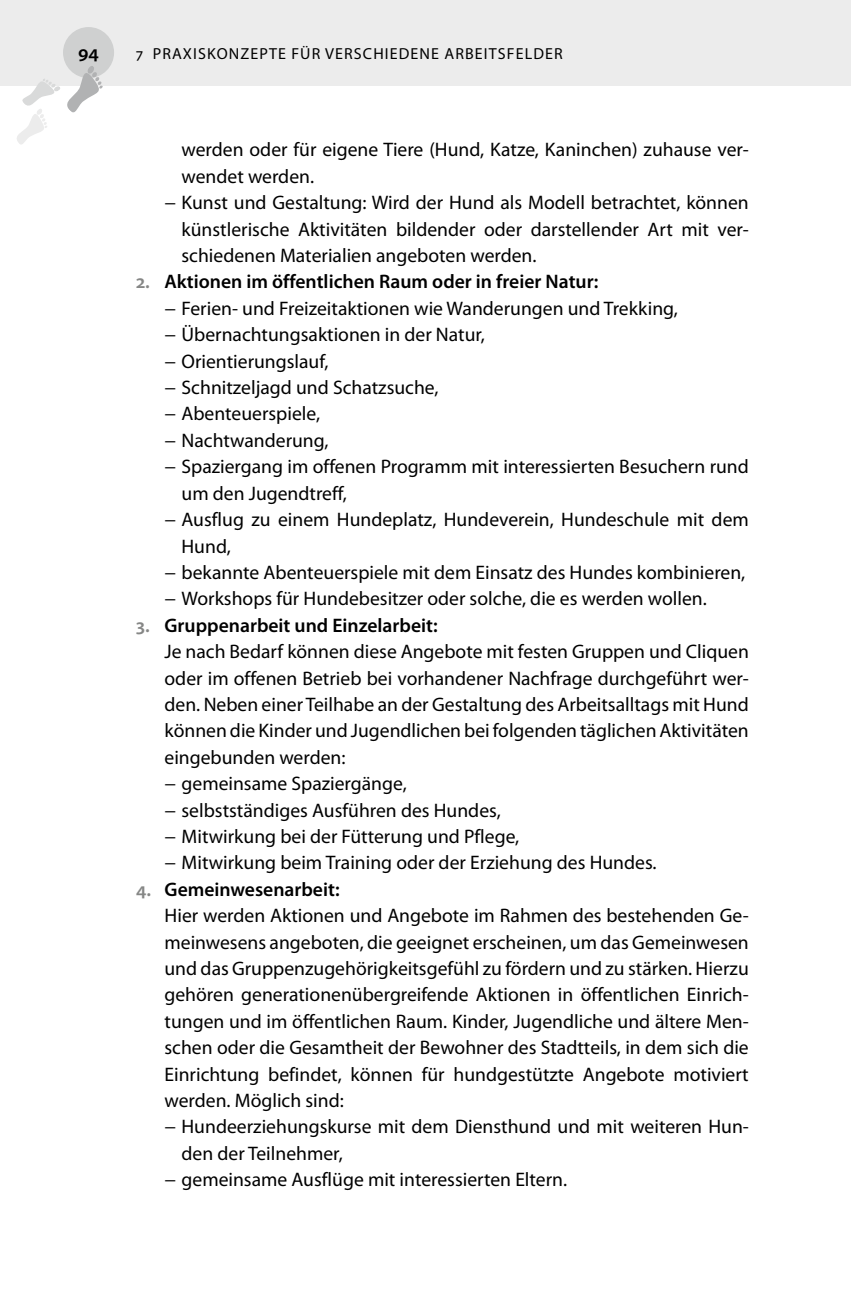
<style>
.page{position:relative;width:851px;height:1304px;background:#fff}
.page>*{position:absolute;margin:0;border:0;box-sizing:border-box;transform-origin:0 0}
.t1{font:19.6px/26.4px "Myriad Pro";color:#000}
.t2{font:600 19.6px "Myriad Pro";color:#000}
.t3{font:16px "Myriad Pro";letter-spacing:.07em;color:#000}
.s1{color:#868786}
.s2{font-weight:600;color:#868786}
.s3{font-weight:600}
</style>
<div class="page">
<div style="left:0;top:0;width:850px;height:85px;background:#ececec"></div>
<div style="left:63px;top:27px;width:51px;height:51px;background:#cfd0d0;border-radius:50%"></div>
<svg style="left:12px;top:65px;width:93px;height:79px"></svg>
<p class="t2" style="left:78px;top:40px;width:22px">94</p>
<p class="t3" style="left:136px;top:44px;width:73px">-7 -PRAXISK</p>
<p class="t3" style="left:229px;top:44px;width:22px">ONZEPT</p>
<p class="t3" style="left:300px;top:44px;width:35px">FÜR -VER</p>
<p class="t3" style="left:363px;top:44px;width:20px">SCHIEDENE</p>
<p class="t3" style="left:444px;top:44px;width:11px">-ARBEITSFELDE</p>
<p class="t1" style="left:181px;top:136px;width:568px">werden oder für eigene Tiere (Hund, Katze, Kaninchen) zuhause ver-</p>
<p class="t1" style="left:181px;top:163px;width:134px">wendet werden.</p>
<p class="t1" style="left:164px;top:189px;width:585px">− Kunst und Gestaltung: Wird der Hund als Modell betrachtet, können</p>
<p class="t1" style="left:181px;top:216px;width:568px">künstlerische Aktivitäten bildender oder darstellender Art mit ver-</p>
<p class="t1" style="left:181px;top:242px;width:356px">schiedenen Materialien angeboten werden.</p>
<p class="t2" style="left:136px;top:269px;width:463px"><span class="s1">2.</span> Aktionen im öffentlichen Raum oder in freier Natur:</p>
<p class="t1" style="left:164px;top:295px;width:515px">− Ferien- und Freizeitaktionen wie Wanderungen und Trekking,</p>
<p class="t1" style="left:164px;top:321px;width:322px">− Übernachtungsaktionen in der Natur,</p>
<p class="t1" style="left:164px;top:348px;width:165px">− Orientierungslauf,</p>
<p class="t1" style="left:164px;top:374px;width:275px">− Schnitzeljagd und Schatzsuche,</p>
<p class="t1" style="left:164px;top:400px;width:157px">− Abenteuerspiele,</p>
<p class="t1" style="left:164px;top:427px;width:165px">− Nachtwanderung,</p>
<p class="t1" style="left:164px;top:453px;width:585px">− Spaziergang im offenen Programm mit interessierten Besuchern rund</p>
<p class="t1" style="left:181px;top:480px;width:167px">um den Jugendtreff,</p>
<p class="t1" style="left:164px;top:506px;width:585px">− Ausflug zu einem Hundeplatz, Hundeverein, Hundeschule mit dem</p>
<p class="t1" style="left:181px;top:532px;width:51px">Hund,</p>
<p class="t1" style="left:164px;top:559px;width:582px">− bekannte Abenteuerspiele mit dem Einsatz des Hundes kombinieren,</p>
<p class="t1" style="left:164px;top:585px;width:544px">− Workshops für Hundebesitzer oder solche, die es werden wollen.</p>
<p class="t1" style="left:164px;top:612px;width:585px;text-indent:-28px"><span class="s2">3.</span> <span class="s3">Gruppenarbeit und Einzelarbeit:<br></span>Je nach Bedarf können diese Angebote mit festen Gruppen und Cliquen oder im offenen Betrieb bei vorhandener Nachfrage durchgeführt wer&shy;den. Neben einer Teilhabe an der Gestaltung des Arbeitsalltags mit Hund können die Kinder und Jugendlichen bei folgenden täglichen Aktivitäten eingebunden werden:<br>− gemeinsame Spaziergänge,<br>− selbstständiges Ausführen des Hundes,<br>− Mitwirkung bei der Fütterung und Pflege,<br>− Mitwirkung beim Training oder der Erziehung des Hundes.</p>
<p class="t2" style="left:136px;top:877px;width:205px"><span class="s1">4.</span> Gemeinwesenarbeit:</p>
<p class="t1" style="left:164px;top:902px;width:585px">Hier werden Aktionen und Angebote im Rahmen des bestehenden Ge-</p>
<p class="t1" style="left:164px;top:928px;width:585px">meinwesens angeboten, die geeignet erscheinen, um das Gemeinwesen</p>
<p class="t1" style="left:164px;top:955px;width:585px">und das Gruppenzugehörigkeitsgefühl zu fördern und zu stärken. Hierzu</p>
<p class="t1" style="left:164px;top:981px;width:585px">gehören generationenübergreifende Aktionen in öffentlichen Einrich-</p>
<p class="t1" style="left:164px;top:1008px;width:585px">tungen und im öffentlichen Raum. Kinder, Jugendliche und ältere Men-</p>
<p class="t1" style="left:164px;top:1034px;width:585px">schen oder die Gesamtheit der Bewohner des Stadtteils, in dem sich die</p>
<p class="t1" style="left:164px;top:1060px;width:585px">Einrichtung befindet, können für hundgestützte Angebote motiviert</p>
<p class="t1" style="left:164px;top:1087px;width:181px">werden. Möglich sind:</p>
<p class="t1" style="left:164px;top:1113px;width:585px">− Hundeerziehungskurse mit dem Diensthund und mit weiteren Hun-</p>
<p class="t1" style="left:181px;top:1140px;width:163px">den der Teilnehmer,</p>
<p class="t1" style="left:164px;top:1166px;width:404px">− gemeinsame Ausflüge mit interessierten Eltern.</p>
</div>
